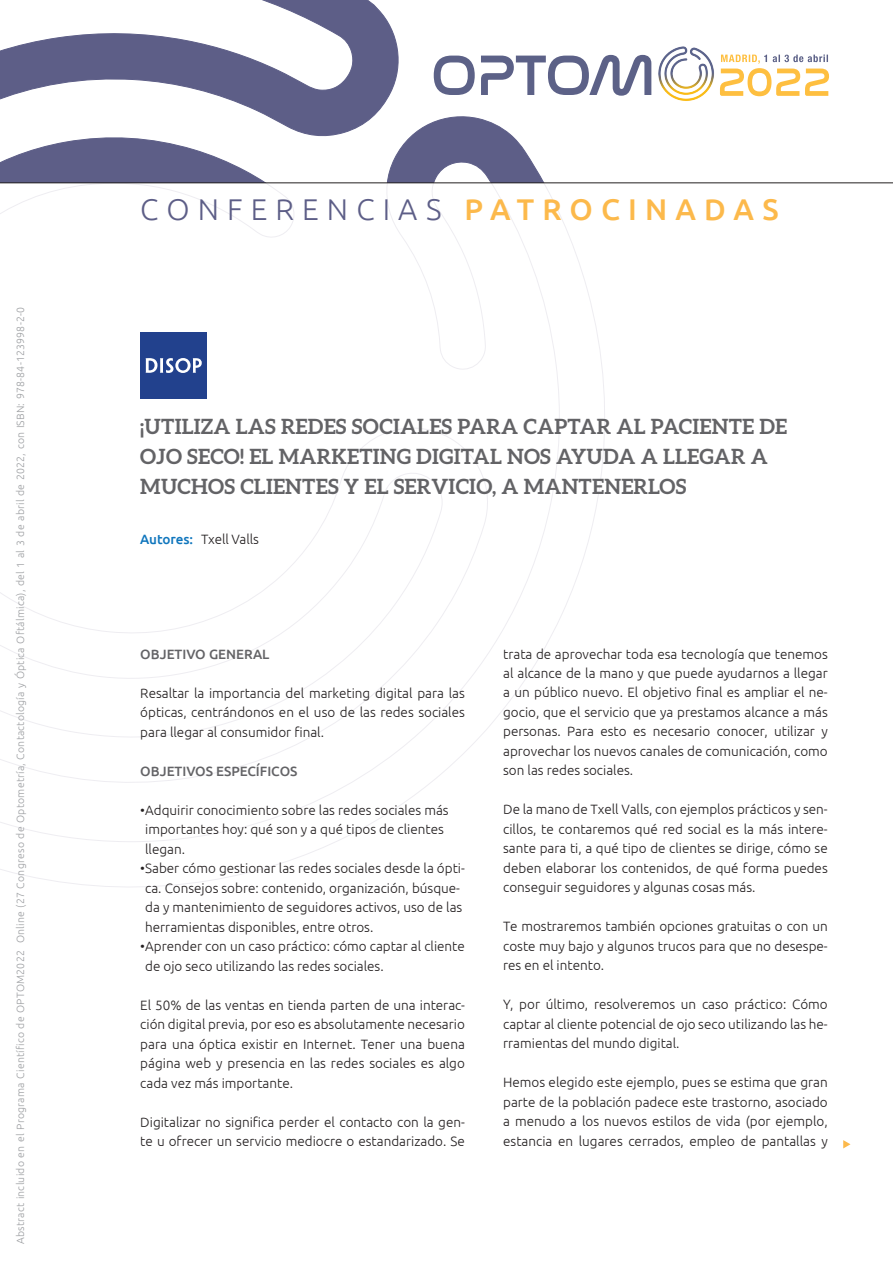
<style>
.page{position:relative;width:893px;height:1263px;background:#fff}
.page>*{position:absolute;margin:0;border:0;box-sizing:border-box;transform-origin:0 0}
.t1{font:300 30px "Ubuntu";letter-spacing:.27em;color:#5d5e87}
.t2{font:700 21px/30px "Aleo";letter-spacing:.01em;color:#636366}
.t3{font:300 13.5px/19.5px "Ubuntu";color:#231f20;text-align:justify}
.t4{font:500 13.5px "Ubuntu";color:#636366}
.t5{font:300 10.5px "Ubuntu";letter-spacing:.02em;color:#9d9fa2}
.s1{font-weight:500;color:#fcb94b}
.s2{font-weight:500;color:#1076bd}
</style>
<div class="page">
<svg style="left:0;top:0;width:609px;height:183px"></svg>
<svg style="left:0;top:184px;width:605px;height:703px"></svg>
<img style="left:651px;top:46px;width:63px;height:55px">
<svg style="left:434px;top:55px;width:217px;height:41px"></svg>
<svg style="left:720px;top:55px;width:109px;height:41px"></svg>
<hr style="left:0;top:183px;width:893px;height:1px;background:#231f20">
<svg style="left:843px;top:1140px;width:7px;height:8px"></svg>
<div style="left:140px;top:332px;width:67px;height:67px;background:#22418d"></div>
<svg style="left:146px;top:358px;width:56px;height:15px"></svg>
<p class="t5" style="left:14px;top:1244px;width:938px;rotate:-90deg">Abstract incluido en el Programa Científico de OPTOM2022 Online (27 Congreso de Optometría, Contactología y Óptica Oftálmica), del 1 al 3 de abril de 2022, con ISBN: 978-84-123998-2-0</p>
<h1 class="t1" style="left:140px;top:191px;width:640px">CONFERENCIAS <span class="s1">PATROCINADAS</span></h1>
<h2 class="t2" style="left:140px;top:411px;width:648px">¡UTILIZA LAS REDES SOCIALES PARA CAPTAR AL PACIENTE DE<br>OJO SECO! EL MARKETING DIGITAL NOS AYUDA A LLEGAR A<br>MUCHOS CLIENTES Y EL SERVICIO, A MANTENERLOS</h2>
<p class="t3" style="left:140px;top:529px;width:120px"><span class="s2">AUTORES:</span> Txell Valls</p>
<p class="t4" style="left:140px;top:645px;width:131px">OBJETIVO GEN ERAL</p>
<p class="t3" style="left:140px;top:683px;width:326px">Resaltar la importancia del marketing digital para las ópticas, centrándonos en el uso de las redes sociales para llegar al consumidor final.</p>
<p class="t4" style="left:140px;top:762px;width:136px">OBJETIVOS ESP ECÍFICOS</p>
<p class="t3" style="left:145px;top:800px;width:305px;text-align:left;text-indent:-5px">•Adquirir conocimiento sobre las redes sociales más importantes hoy: qué son y a qué tipos de clientes llegan.</p>
<p class="t3" style="left:145px;top:858px;width:321px;text-align:left;text-indent:-5px">•Saber cómo gestionar las redes sociales desde la ópti&shy;ca. Consejos sobre: contenido, organización, búsque&shy;da y mantenimiento de seguidores activos, uso de las herramientas disponibles, entre otros.</p>
<p class="t3" style="left:145px;top:936px;width:321px;text-indent:-5px">•Aprender con un caso práctico: cómo captar al cliente de ojo seco utilizando las redes sociales.</p>
<p class="t3" style="left:140px;top:995px;width:326px">El 50% de las ventas en tienda parten de una interac&shy;ción digital previa, por eso es absolutamente necesario para una óptica existir en Internet. Tener una buena página web y presencia en las redes sociales es algo cada vez más importante.</p>
<p class="t3" style="left:140px;top:1112px;width:326px">Digitalizar no significa perder el contacto con la gen&shy;te u ofrecer un servicio mediocre o estandarizado. Se</p>
<p class="t3" style="left:503px;top:644px;width:326px">trata de aprovechar toda esa tecnología que tenemos al alcance de la mano y que puede ayudarnos a llegar a un público nuevo. El objetivo final es ampliar el ne&shy;gocio, que el servicio que ya prestamos alcance a más personas. Para esto es necesario conocer, utilizar y aprovechar los nuevos canales de comunicación, como son las redes sociales.</p>
<p class="t3" style="left:503px;top:799px;width:326px">De la mano de Txell Valls, con ejemplos prácticos y sen&shy;cillos, te contaremos qué red social es la más intere&shy;sante para ti, a qué tipo de clientes se dirige, cómo se deben elaborar los contenidos, de qué forma puedes conseguir seguidores y algunas cosas más.</p>
<p class="t3" style="left:503px;top:916px;width:326px">Te mostraremos también opciones gratuitas o con un coste muy bajo y algunos trucos para que no desespe&shy;res en el intento.</p>
<p class="t3" style="left:503px;top:994px;width:326px">Y, por último, resolveremos un caso práctico: Cómo captar al cliente potencial de ojo seco utilizando las he&shy;rramientas del mundo digital.</p>
<p class="t3" style="left:503px;top:1072px;width:326px">Hemos elegido este ejemplo, pues se estima que gran parte de la población padece este trastorno, asociado a menudo a los nuevos estilos de vida (por ejemplo, estancia en lugares cerrados, empleo de pantallas y</p>
</div>
